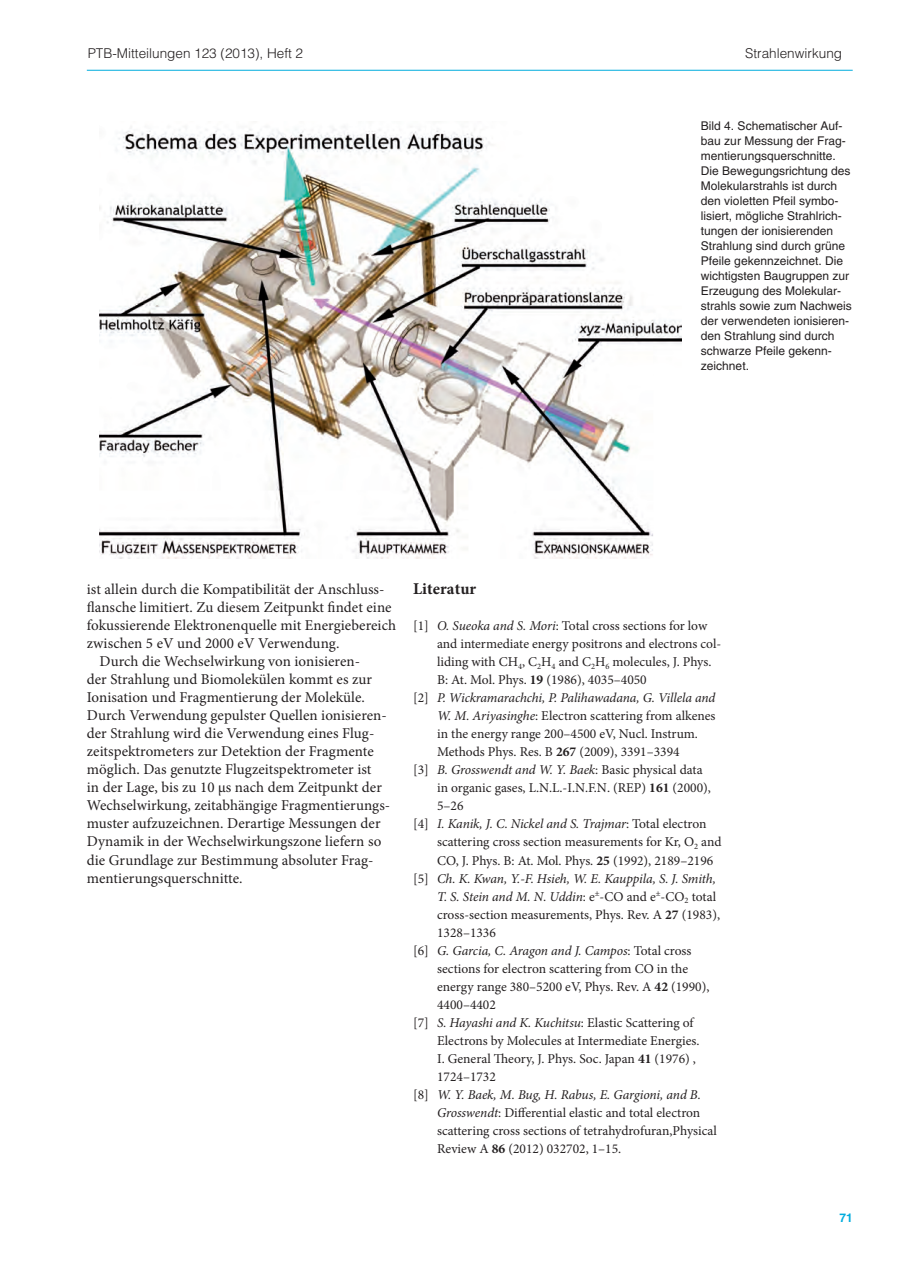
<style>
.page{position:relative;width:897px;height:1267px;background:#fff}
.page>*{position:absolute;margin:0;border:0;box-sizing:border-box;transform-origin:0 0}
.t1{font:700 16.5px "Minion Pro";letter-spacing:.005em;color:#231f20}
.t2{font:15px "Minion Pro";letter-spacing:.005em;color:#231f20}
.t3{font:13.5px "Minion Pro";color:#231f20}
.t4{font:italic 13.5px "Minion Pro";letter-spacing:-.01em;color:#231f20}
.t5{font:300 13.5px "Helvetica LT Std";color:#231f20}
.t6{font:12px/15px "Helvetica LT Std";color:#231f20}
.t7{font:700 12px "Helvetica LT Std";color:#00acdd}
.s1{font-style:italic}
.s2{font-weight:700}
.s3{font-style:normal}
</style>
<div class="page">
<hr style="left:87px;top:70px;width:765px;height:1px;background:#00acdd">
<img style="left:100px;top:126px;width:581px;height:432px">
<p class="t5" style="left:88px;top:45px;width:217px">PTB-Mitteilungen 123 (2013), Heft 2</p>
<p class="t5" style="left:745px;top:45px;width:98px">Strahlenwirkung</p>
<p class="t6" style="left:700px;top:118px;width:152px">Bild 4. Schematischer Auf&shy;bau zur Messung der Frag&shy;mentierungsquerschnitte.<br>Die Bewegungsrichtung des<br>Molekularstrahls ist durch den violetten Pfeil symbo&shy;lisiert, mögliche Strahlrich&shy;tungen der ionisierenden<br>Strahlung sind durch grüne<br>Pfeile gekennzeichnet. Die wichtigsten Baugruppen zur<br>Erzeugung des Molekular&shy;strahls sowie zum Nachweis der verwendeten ionisieren&shy;den Strahlung sind durch schwarze Pfeile gekenn&shy;zeichnet.</p>
<p class="t2" style="left:87px;top:579px;width:299px">ist allein durch die Kompatibilität der Anschluss-</p>
<p class="t2" style="left:87px;top:597px;width:306px">flansche limitiert. Zu diesem Zeitpunkt findet eine</p>
<p class="t2" style="left:87px;top:615px;width:310px">fokussierende Elektronenquelle mit Energiebereich</p>
<p class="t2" style="left:87px;top:633px;width:254px">zwischen 5 eV und 2000 eV Verwendung.</p>
<p class="t2" style="left:100px;top:651px;width:262px">Durch die Wechselwirkung von ionisieren-</p>
<p class="t2" style="left:87px;top:669px;width:287px">der Strahlung und Biomolekülen kommt es zur</p>
<p class="t2" style="left:87px;top:687px;width:279px">Ionisation und Fragmentierung der Moleküle.</p>
<p class="t2" style="left:87px;top:705px;width:301px">Durch Verwendung gepulster Quellen ionisieren-</p>
<p class="t2" style="left:87px;top:723px;width:289px">der Strahlung wird die Verwendung eines Flug-</p>
<p class="t2" style="left:87px;top:741px;width:288px">zeitspektrometers zur Detektion der Fragmente</p>
<p class="t2" style="left:87px;top:759px;width:286px">möglich. Das genutzte Flugzeitspektrometer ist</p>
<p class="t2" style="left:87px;top:777px;width:296px">in der Lage, bis zu 10 μs nach dem Zeitpunkt der</p>
<p class="t2" style="left:87px;top:795px;width:305px">Wechselwirkung, zeitabhängige Fragmentierungs-</p>
<p class="t2" style="left:87px;top:813px;width:295px">muster aufzuzeichnen. Derartige Messungen der</p>
<p class="t2" style="left:87px;top:831px;width:296px">Dynamik in der Wechselwirkungszone liefern so</p>
<p class="t2" style="left:87px;top:849px;width:288px">die Grundlage zur Bestimmung absoluter Frag-</p>
<p class="t2" style="left:87px;top:867px;width:157px">mentierungsquerschnitte.</p>
<p class="t1" style="left:413px;top:577px;width:65px">Literatur</p>
<p class="t3" style="left:413px;top:617px;width:296px">[1] <span class="s1">O. Sueoka and S. Mori</span>: Total cross sections for low</p>
<p class="t3" style="left:437px;top:635px;width:285px">and intermediate energy positrons and electrons col-</p>
<p class="t3" style="left:437px;top:653px;width:276px">liding with CH<sub>4</sub>, C<sub>2</sub>H<sub>4</sub> and C<sub>2</sub>H<sub>6</sub> molecules, J. Phys.</p>
<p class="t3" style="left:437px;top:671px;width:211px">B: At. Mol. Phys. <span class="s2">19</span> (1986), 4035–4050</p>
<p class="t4" style="left:413px;top:688px;width:304px"><span class="s3">[2]</span> P. Wickramarachchi, P. Palihawadana, G. Villela and</p>
<p class="t3" style="left:437px;top:707px;width:280px"><span class="s1">W. M. Ariyasinghe</span>: Electron scattering from alkenes</p>
<p class="t3" style="left:437px;top:725px;width:262px">in the energy range 200–4500 eV, Nucl. Instrum.</p>
<p class="t3" style="left:437px;top:743px;width:244px">Methods Phys. Res. B <span class="s2">267</span> (2009), 3391–3394</p>
<p class="t4" style="left:413px;top:760px;width:291px"><span class="s3">[3]</span> B. Grosswendt and W. Y. Baek<span class="s3">: Basic physical data</span></p>
<p class="t3" style="left:437px;top:779px;width:275px">in organic gases, L.N.L.-I.N.F.N. (REP) <span class="s2">161</span> (2000),</p>
<p class="t3" style="left:437px;top:797px;width:28px">5–26</p>
<p class="t4" style="left:413px;top:814px;width:295px"><span class="s3">[4]</span> I. Kanik, J. C. Nickel and S. Trajmar<span class="s3">: Total electron</span></p>
<p class="t3" style="left:437px;top:833px;width:286px">scattering cross section measurements for Kr, O<sub>2</sub> and</p>
<p class="t3" style="left:437px;top:851px;width:278px">CO, J. Phys. B: At. Mol. Phys. <span class="s2">25</span> (1992), 2189–2196</p>
<p class="t4" style="left:413px;top:868px;width:304px"><span class="s3">[5]</span> Ch. K. Kwan, Y.-F. Hsieh, W. E. Kauppila, S. J. Smith,</p>
<p class="t4" style="left:437px;top:886px;width:280px">T. S. Stein and M. N. Uddin<span class="s3">: e</span><sup>±</sup><span class="s3">-CO and e</span><sup>±</sup><span class="s3">-CO</span><sub>2</sub> <span class="s3">total</span></p>
<p class="t3" style="left:437px;top:905px;width:284px">cross-section measurements, Phys. Rev. A <span class="s2">27</span> (1983),</p>
<p class="t3" style="left:437px;top:923px;width:60px">1328–1336</p>
<p class="t4" style="left:413px;top:940px;width:280px"><span class="s3">[6]</span> G. Garcia, C. Aragon and J. Campos<span class="s3">: Total cross</span></p>
<p class="t3" style="left:437px;top:959px;width:252px">sections for electron scattering from CO in the</p>
<p class="t3" style="left:437px;top:977px;width:274px">energy range 380–5200 eV, Phys. Rev. A <span class="s2">42</span> (1990),</p>
<p class="t3" style="left:437px;top:995px;width:60px">4400–4402</p>
<p class="t3" style="left:413px;top:1013px;width:282px">[7] <span class="s1">S. Hayashi and K. Kuchitsu</span>: Elastic Scattering of</p>
<p class="t3" style="left:437px;top:1031px;width:264px">Electrons by Molecules at Intermediate Energies.</p>
<p class="t3" style="left:437px;top:1049px;width:260px">I. General Theory, J. Phys. Soc. Japan <span class="s2">41</span> (1976) ,</p>
<p class="t3" style="left:437px;top:1067px;width:60px">1724–1732</p>
<p class="t4" style="left:413px;top:1084px;width:289px"><span class="s3">[8]</span> W. Y. Baek, M. Bug, H. Rabus, E. Gargioni, and B.</p>
<p class="t3" style="left:437px;top:1103px;width:265px"><span class="s1">Grosswendt</span>: Differential elastic and total electron</p>
<p class="t3" style="left:437px;top:1121px;width:281px">scattering cross sections of tetrahydrofuran,Physical</p>
<p class="t3" style="left:437px;top:1139px;width:186px">Review A <span class="s2">86</span> (2012) 032702, 1–15.</p>
<p class="t7" style="left:839px;top:1210px;width:15px">71</p>
</div>
